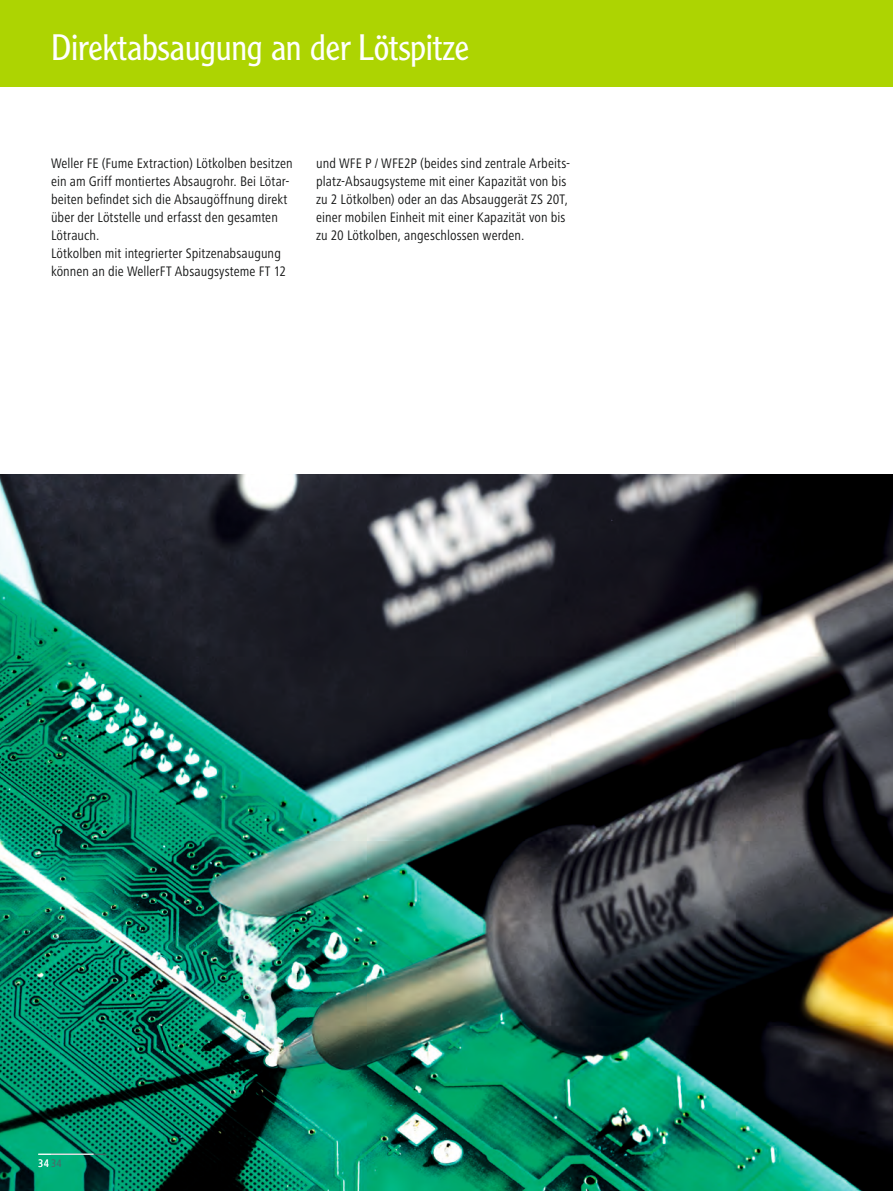
<style>
.page{position:relative;width:893px;height:1191px;background:#fff}
.page>*{position:absolute;margin:0;border:0;box-sizing:border-box;transform-origin:0 0}
.t1{font:300 36px "Clearface Gothic LT Std";letter-spacing:-.01em;color:#fff}
.t2{font:condensed 14.25px/18px "Frutiger Next LT";letter-spacing:.005em;color:#151616}
.t3{font:condensed 11.25px "Frutiger Next LT";color:#fff}
.s1{color:#575e65}
</style>
<div class="page">
<img style="left:0;top:474px;width:893px;height:717px">
<hr style="left:51px;top:1153px;width:55px;height:1px;background:#575e65">
<div style="left:0;top:0;width:893px;height:87px;background:#add402"></div>
<hr style="left:38px;top:1153px;width:56px;height:1px;background:#fff">
<h1 class="t1" style="left:51px;top:26px;width:419px">Direktabsaugung an der Lötspitze</h1>
<p class="t2" style="left:51px;top:154px;width:243px">Weller FE (Fume Extraction) Lötkolben besitzen ein am Griff montiertes Absaugrohr. Bei Lötar&shy;beiten befindet sich die Absaugöffnung direkt über der Lötstelle und erfasst den gesamten Lötrauch.<br>Lötkolben mit integrierter Spitzenabsaugung können an die WellerFT Absaugsysteme FT 12</p>
<p class="t2" style="left:316px;top:154px;width:256px">und WFE P / WFE2P (beides sind zentrale Arbeits&shy;platz-Absaugsysteme mit einer Kapazität von bis zu 2 Lötkolben) oder an das Absauggerät ZS 20T, einer mobilen Einheit mit einer Kapazität von bis zu 20 Lötkolben, angeschlossen werden.</p>
<p class="t3" style="left:38px;top:1157px;width:25px">34 <span class="s1">34</span></p>
</div>
